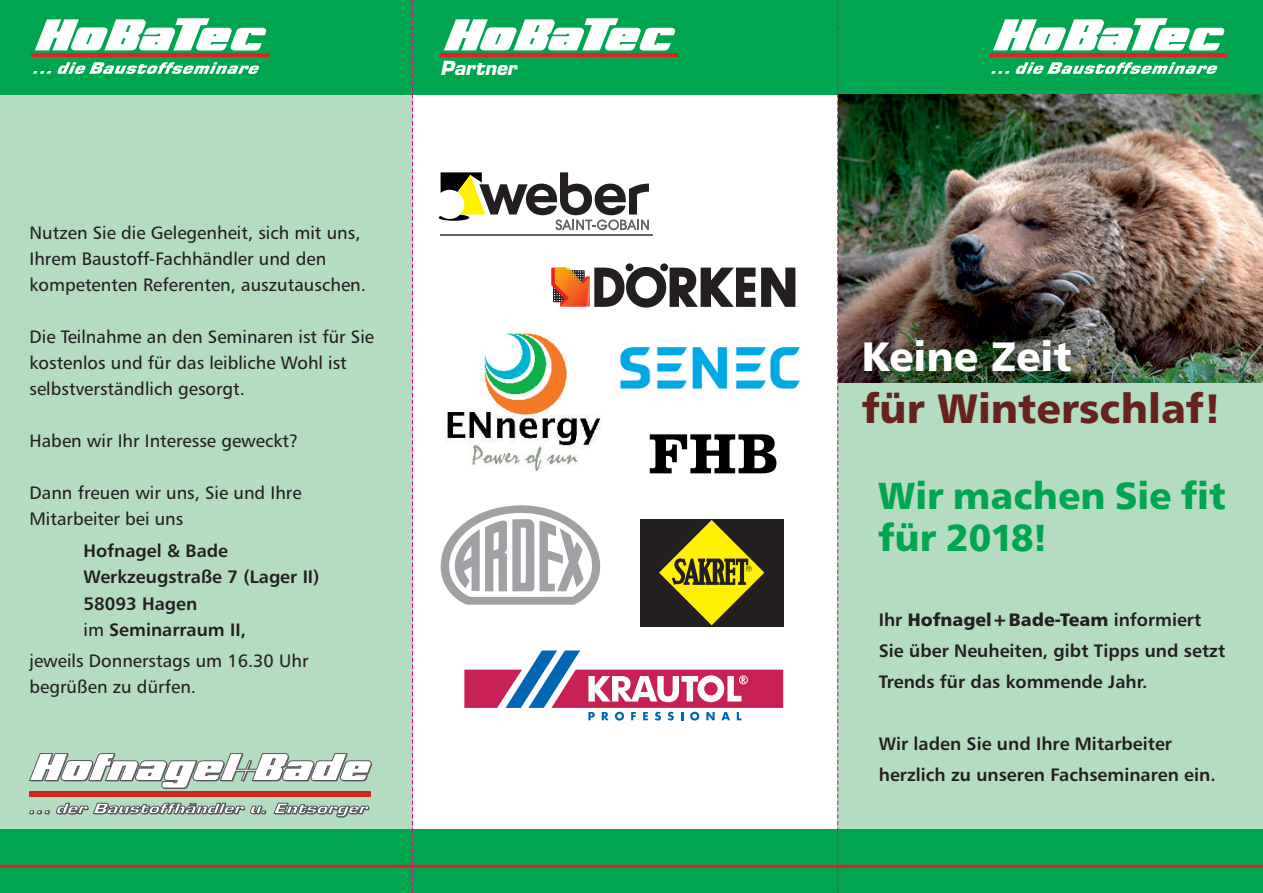
<style>
.page{position:relative;width:1263px;height:893px;background:#fff}
.page>*{position:absolute;margin:0;border:0;box-sizing:border-box;transform-origin:0 0}
.t1{font:41.1px "Humanist 777 BT Black B";color:#66221c}
.t2{font:41.1px "Humanist 777 BT Black B";color:#fff}
.t3{font:37.65px/42.3px "Humanist 777 BT Black B";color:#00a54f}
.t4{font:italic 700 19.05px "Eurostile LT";color:#fff}
.t5{font:18px/26.1px "Humanist 777 BT Roman B";color:#231f20}
.t6{font:18px/26.2px "Humanist 777 BT Bold B";color:#231f20}
.t7{font:18px "Humanist 777 BT Black B";color:#231f20}
.s1{font-family:"Humanist 777 BT Roman B"}
.s2{font-family:"Humanist 777 BT Bold B"}
</style>
<div class="page">
<div style="left:838px;top:92px;width:425px;height:749px;background:#b3dcc0"></div>
<div style="left:0;top:41px;width:412px;height:832px;background:#b3dcc0"></div>
<div style="left:0;top:829px;width:1263px;height:64px;background:#00a54f"></div>
<hr style="left:0;top:865px;width:1263px;height:3px;background:#ee1c24">
<div style="left:0;top:0;width:1263px;height:95px;background:#00a54f"></div>
<svg style="left:993px;top:18px;width:232px;height:33px"></svg>
<hr style="left:989px;top:53px;width:238px;height:4px;background:#ee1d23">
<svg style="left:991px;top:62px;width:226px;height:12px"></svg>
<img style="left:838px;top:95px;width:425px;height:288px">
<svg style="left:412px;top:0;width:1px;height:893px"></svg>
<svg style="left:837px;top:0;width:1px;height:893px"></svg>
<svg style="left:29px;top:753px;width:343px;height:36px"></svg>
<div style="left:29px;top:791px;width:341px;height:6px;background:#cb2a1d"></div>
<svg style="left:29px;top:803px;width:341px;height:14px"></svg>
<img style="left:447px;top:333px;width:155px;height:138px">
<svg style="left:441px;top:505px;width:159px;height:100px"></svg>
<svg style="left:551px;top:263px;width:244px;height:45px"></svg>
<svg style="left:464px;top:650px;width:319px;height:71px"></svg>
<svg style="left:650px;top:434px;width:126px;height:39px"></svg>
<div style="left:640px;top:519px;width:143px;height:107px;background:#231f20"></div>
<svg style="left:659px;top:520px;width:105px;height:105px"></svg>
<img style="left:620px;top:347px;width:180px;height:42px">
<hr style="left:441px;top:234px;width:212px;height:1px;background:#636366">
<svg style="left:439px;top:172px;width:210px;height:58px"></svg>
<svg style="left:35px;top:18px;width:232px;height:33px"></svg>
<hr style="left:31px;top:53px;width:238px;height:4px;background:#ee1d23">
<svg style="left:33px;top:62px;width:226px;height:12px"></svg>
<svg style="left:444px;top:18px;width:232px;height:33px"></svg>
<hr style="left:440px;top:53px;width:238px;height:4px;background:#ee1d23">
<p class="t5" style="left:30px;top:221px;width:338px">Nutzen Sie die Gelegenheit, sich mit uns,<br>Ihrem Baustoff-Fachhändler und den kompetenten Referenten, auszutauschen.</p>
<p class="t5" style="left:30px;top:325px;width:346px">Die Teilnahme an den Seminaren ist für Sie kostenlos und für das leibliche Wohl ist selbstverständlich gesorgt.</p>
<p class="t5" style="left:30px;top:429px;width:270px">Haben wir Ihr Interesse geweckt?</p>
<p class="t5" style="left:30px;top:482px;width:274px">Dann freuen wir uns, Sie und Ihre<br>Mitarbeiter bei uns</p>
<p class="t6" style="left:84px;top:539px;width:237px">Hofnagel &amp; Bade<br>Werkzeugstraße 7 (Lager II)<br>58093 Hagen<br><span class="s1">im</span> Seminarraum II,</p>
<p class="t5" style="left:30px;top:650px;width:280px">jeweils Donnerstags um 16.30 Uhr begrüßen zu dürfen.</p>
<p class="t4" style="left:440px;top:61px;width:78px">Partner</p>
<h1 class="t2" style="left:862px;top:340px;width:211px">Keine Zeit</h1>
<h1 class="t1" style="left:862px;top:392px;width:361px">für Winterschlaf!</h1>
<h2 class="t3" style="left:878px;top:478px;width:349px">Wir machen Sie fit für 2018!</h2>
<p class="t7" style="left:879px;top:613px;width:324px"><span class="s2">Ihr</span> Hofnagel+ Bade-Team <span class="s2">informiert</span></p>
<p class="t6" style="left:879px;top:637px;width:348px;line-height:31px">Sie über Neuheiten, gibt Tipps und setzt<br>Trends für das kommende Jahr.</p>
<p class="t6" style="left:879px;top:730px;width:338px;line-height:31px">Wir laden Sie und Ihre Mitarbeiter herzlich zu unseren Fachseminaren ein.</p>
</div>
